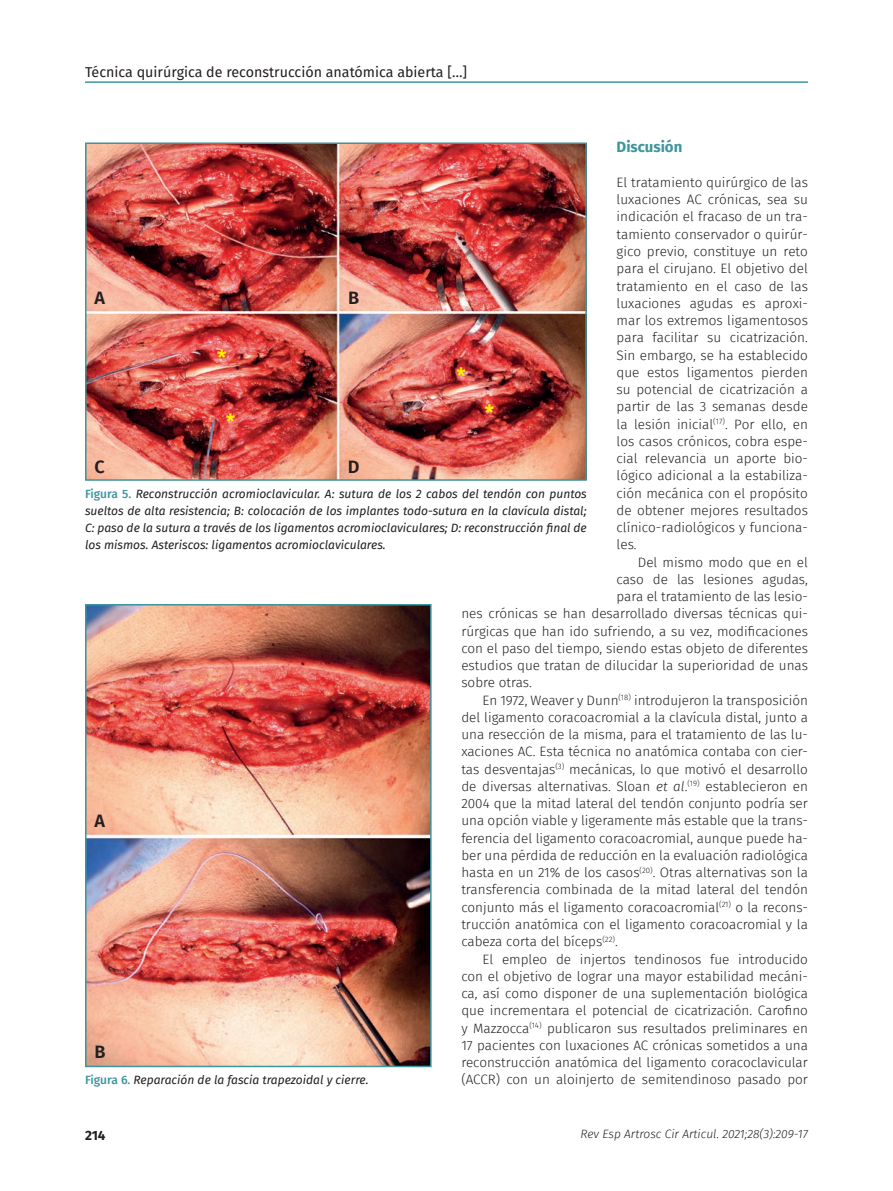
<style>
.page{position:relative;width:893px;height:1191px;background:#fff}
.page>*{position:absolute;margin:0;border:0;box-sizing:border-box;transform-origin:0 0}
.Letra_figura{font:600 21px "Fira Sans FS";color:#fff101}
.Letra_figura-2{font:600 18px "Fira Sans FS";color:#231f20}
.Ladillo{font:700 15px "Fira Sans FS";color:#3d959e}
.t1{font:14.25px "Fira Sans FS";color:#231f20}
.Párrafo_general{font:300 13.5px/17.2px "Fira Sans FS";color:#231f20;text-align:justify}
.Primer_párrafo{font:300 13.5px/17.2px "Fira Sans FS";color:#231f20;text-align:justify}
.t2{font:700 13.5px "Fira Sans FS";color:#231f20}
.Pie_de_foto{font:italic 12px/17.2px "Fira Sans FS";color:#231f20;text-align:justify}
.t3{font:italic 300 12px "Fira Sans FS";color:#231f20}
.s1{font-style:italic}
.s2{font-weight:500;font-style:normal;color:#3d959e}
</style>
<div class="page">
<hr style="left:85px;top:81px;width:723px;height:2px;background:#3d959e">
<img style="left:88px;top:145px;width:496px;height:333px">
<div style="left:85px;top:142px;width:502px;height:339px;border:2px solid #3d959e"></div>
<img style="left:88px;top:607px;width:341px;height:457px">
<div style="left:85px;top:604px;width:347px;height:463px;border:2px solid #3d959e"></div>
<p class="t1" style="left:85px;top:62px;width:384px">Técnica quirúrgica de reconstrucción anatómica abierta […]</p>
<p class="Ladillo" style="left:617px;top:136px;width:67px">Discusión</p>
<p class="Primer_párrafo" style="left:617px;top:174px;width:193px">El tratamiento quirúrgico de las luxaciones AC crónicas, sea su indicación el fracaso de un tra&shy;tamiento conservador o quirúr&shy;gico previo, constituye un reto para el cirujano. El objetivo del tratamiento en el caso de las luxaciones agudas es aproxi&shy;mar los extremos ligamentosos para facilitar su cicatrización.<br>Sin embargo, se ha establecido que estos ligamentos pierden su potencial de cicatrización a partir de las 3 semanas desde la lesión inicial<sup>(17)</sup>. Por ello, en los casos crónicos, cobra espe&shy;cial relevancia un aporte bio&shy;lógico adicional a la estabiliza&shy;ción mecánica con el propósito de obtener mejores resultados clínico-radiológicos y funciona&shy;les.</p>
<p class="Párrafo_general" style="left:638px;top:553px;width:172px">Del mismo modo que en el</p>
<p class="Párrafo_general" style="left:617px;top:570px;width:193px">caso de las lesiones agudas,</p>
<p class="Párrafo_general" style="left:617px;top:588px;width:193px">para el tratamiento de las lesio-</p>
<p class="Párrafo_general" style="left:461px;top:605px;width:348px">nes crónicas se han desarrollado diversas técnicas qui-</p>
<p class="Párrafo_general" style="left:461px;top:622px;width:348px">rúrgicas que han ido sufriendo, a su vez, modificaciones</p>
<p class="Párrafo_general" style="left:461px;top:639px;width:348px">con el paso del tiempo, siendo estas objeto de diferentes</p>
<p class="Párrafo_general" style="left:461px;top:657px;width:348px">estudios que tratan de dilucidar la superioridad de unas</p>
<p class="Párrafo_general" style="left:461px;top:674px;width:72px">sobre otras.</p>
<p class="Párrafo_general" style="left:461px;top:691px;width:348px;text-indent:21px">En 1972, Weaver y Dunn<sup>(18)</sup> introdujeron la transposición del ligamento coracoacromial a la clavícula distal, junto a una resección de la misma, para el tratamiento de las lu&shy;xaciones AC. Esta técnica no anatómica contaba con cier&shy;tas desventajas<sup>(3)</sup> mecánicas, lo que motivó el desarrollo de diversas alternativas. Sloan <span class="s1">et al</span>.<sup>(19)</sup> establecieron en 2004 que la mitad lateral del tendón conjunto podría ser una opción viable y ligeramente más estable que la trans&shy;ferencia del ligamento coracoacromial, aunque puede ha&shy;ber una pérdida de reducción en la evaluación radiológica hasta en un 21% de los casos<sup>(20)</sup>. Otras alternativas son la transferencia combinada de la mitad lateral del tendón conjunto más el ligamento coracoacromial<sup>(21)</sup> o la recons&shy;trucción anatómica con el ligamento coracoacromial y la cabeza corta del bíceps<sup>(22)</sup>.</p>
<p class="Párrafo_general" style="left:461px;top:950px;width:348px;text-indent:21px">El empleo de injertos tendinosos fue introducido con el objetivo de lograr una mayor estabilidad mecáni&shy;ca, así como disponer de una suplementación biológica que incrementara el potencial de cicatrización. Carofino y Mazzocca<sup>(14)</sup> publicaron sus resultados preliminares en 17 pacientes con luxaciones AC crónicas sometidos a una reconstrucción anatómica del ligamento coracoclavicular (ACCR) con un aloinjerto de semitendinoso pasado por</p>
<p class="Letra_figura-2" style="left:94px;top:284px;width:12px">A</p>
<p class="Letra_figura-2" style="left:348px;top:284px;width:13px">B</p>
<p class="Letra_figura" style="left:217px;top:342px;width:11px">*</p>
<p class="Letra_figura" style="left:457px;top:360px;width:11px">*</p>
<p class="Letra_figura" style="left:485px;top:396px;width:11px">*</p>
<p class="Letra_figura" style="left:226px;top:406px;width:11px">*</p>
<p class="Letra_figura-2" style="left:95px;top:453px;width:12px">C</p>
<p class="Letra_figura-2" style="left:348px;top:453px;width:13px">D</p>
<p class="Pie_de_foto" style="left:85px;top:485px;width:503px"><span class="s2">Figura 5.</span> Reconstrucción acromioclavicular. A: sutura de los 2 cabos del tendón con puntos sueltos de alta resistencia; B: colocación de los implantes todo-sutura en la clavícula distal; C: paso de la sutura a través de los ligamentos acromioclaviculares; D: reconstrucción final de los mismos. Asteriscos: ligamentos acromioclaviculares.</p>
<p class="Letra_figura-2" style="left:95px;top:807px;width:12px">A</p>
<p class="Letra_figura-2" style="left:94px;top:1038px;width:13px">B</p>
<p class="Pie_de_foto" style="left:85px;top:1071px;width:285px"><span class="s2">Figura 6.</span> Reparación de la fascia trapezoidal y cierre.</p>
<p class="t2" style="left:85px;top:1124px;width:22px">214</p>
<p class="t3" style="left:580px;top:1125px;width:229px">Rev Esp Artrosc Cir Articul. 2021;28(3):209-17</p>
</div>
